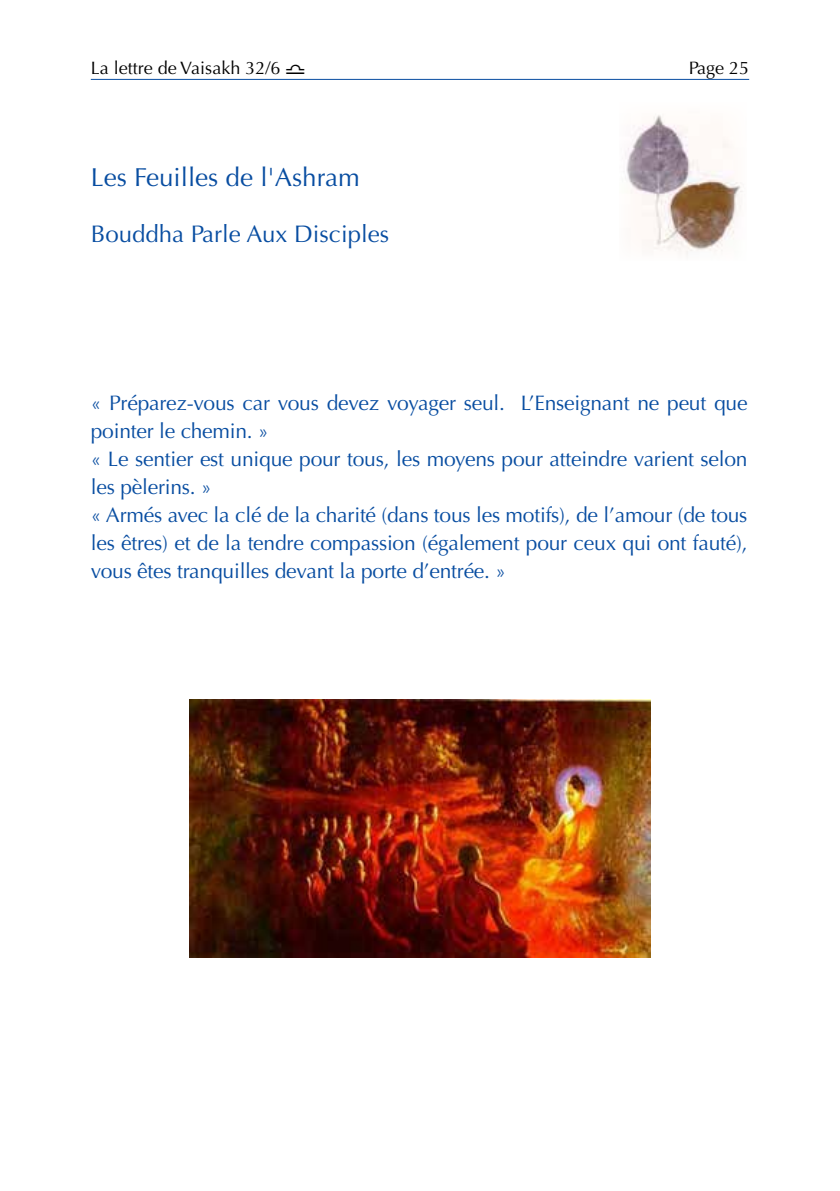
<style>
.page{position:relative;width:840px;height:1191px;background:#fff}
.page>*{position:absolute;margin:0;border:0;box-sizing:border-box;transform-origin:0 0}
.t1{font:26px "Optima";color:#084da1}
.t2{font:24px "Optima";color:#084da1}
.t3{font:21px/28px "Optima";letter-spacing:-.01em;color:#084da1}
.t4{font:18px "Optima";color:#000}
.s1{font-family:"Glyphs"}
</style>
<div class="page">
<hr style="left:91px;top:79px;width:657px;height:1px;background:#084da1">
<img style="left:625px;top:115px;width:118px;height:140px">
<img style="left:189px;top:699px;width:461px;height:258px">
<p class="t4" style="left:91px;top:57px;width:216px">La lettre de Vaisakh 32/6 <span class="s1">7</span></p>
<p class="t4" style="left:688px;top:57px;width:62px">Page 25</p>
<p class="t1" style="left:91px;top:162px;width:270px">Les Feuilles de l'Ashram</p>
<p class="t2" style="left:91px;top:220px;width:299px">Bouddha Parle Aux Disciples</p>
<p class="t3" style="left:91px;top:389px;width:658px">« Préparez-vous car vous devez voyager seul. L’Enseignant ne peut que pointer le chemin. »<br>« Le sentier est unique pour tous, les moyens pour atteindre varient selon les pèlerins. »<br>« Armés avec la clé de la charité (dans tous les motifs), de l’amour (de tous les êtres) et de la tendre compassion (également pour ceux qui ont fauté), vous êtes tranquilles devant la porte d’entrée. »</p>
</div>
